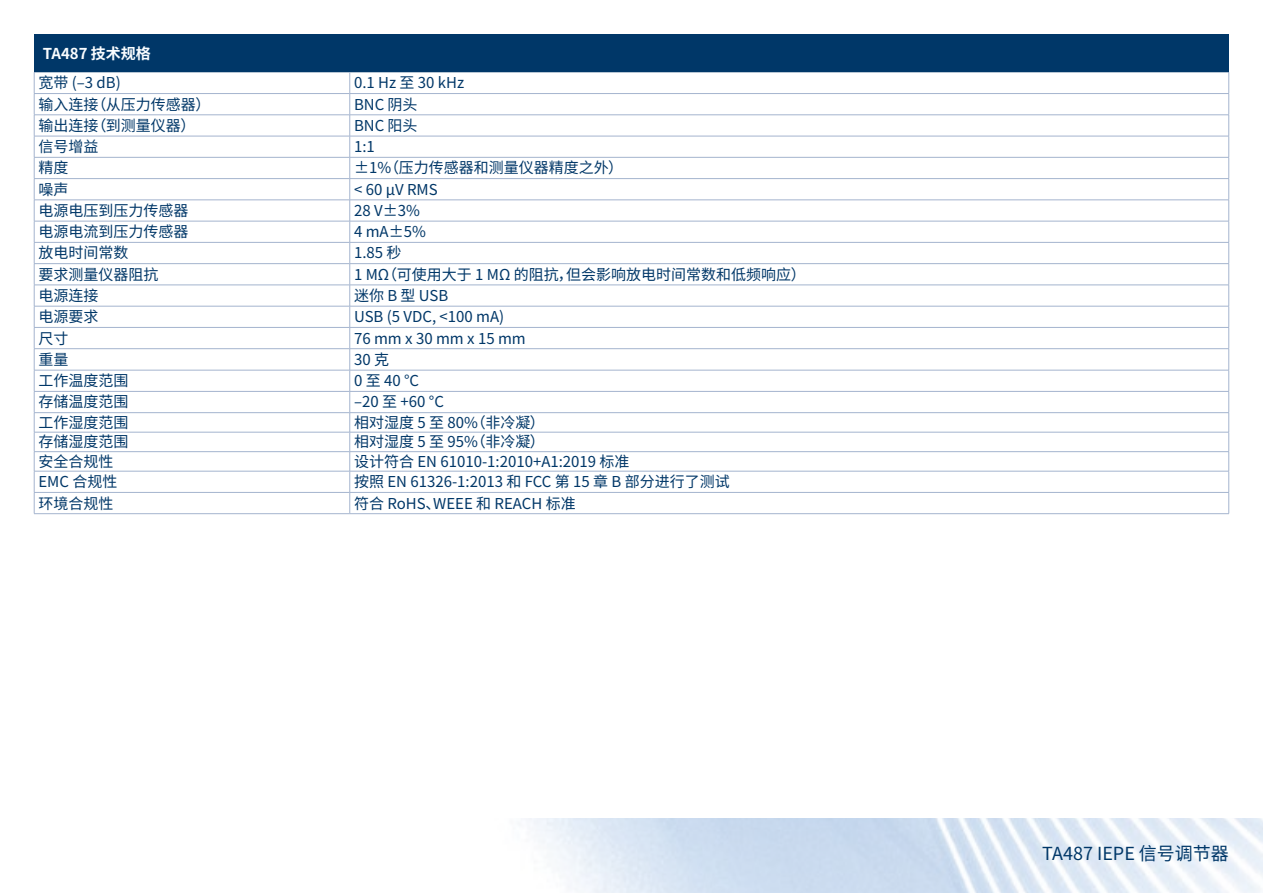
<style>
.page{position:relative;width:1263px;height:893px;background:#fff}
.page>*{position:absolute;margin:0;border:0;box-sizing:border-box;transform-origin:0 0}
.t1{font:18px "Noto Sans CJ Ksc";color:#003768}
.t2{font:15px "Noto Sans CJ Ksc";color:#003768}
.t3{font:700 15px "Noto Sans CJ Ksc";color:#fafdff}
</style>
<div class="page">
<img style="left:528px;top:819px;width:735px;height:74px">
<div style="left:34px;top:34px;width:1195px;height:38px;background:#003768"></div>
<svg style="left:35px;top:72px;width:1193px;height:441px"></svg>
<hr style="left:34px;top:327px;width:316px;height:1px;background:#a4b4ce">
<hr style="left:34px;top:348px;width:316px;height:1px;background:#a4b4ce">
<hr style="left:34px;top:370px;width:316px;height:1px;background:#a4b4ce">
<hr style="left:34px;top:391px;width:316px;height:1px;background:#a4b4ce">
<hr style="left:34px;top:412px;width:316px;height:1px;background:#a4b4ce">
<hr style="left:34px;top:432px;width:316px;height:1px;background:#a4b4ce">
<hr style="left:34px;top:451px;width:316px;height:1px;background:#a4b4ce">
<hr style="left:34px;top:471px;width:316px;height:1px;background:#a4b4ce">
<hr style="left:34px;top:492px;width:316px;height:1px;background:#a4b4ce">
<hr style="left:34px;top:513px;width:316px;height:1px;background:#a4b4ce">
<hr style="left:350px;top:327px;width:879px;height:1px;background:#a4b4ce">
<hr style="left:350px;top:348px;width:879px;height:1px;background:#a4b4ce">
<hr style="left:350px;top:370px;width:879px;height:1px;background:#a4b4ce">
<hr style="left:350px;top:391px;width:879px;height:1px;background:#a4b4ce">
<hr style="left:350px;top:412px;width:879px;height:1px;background:#a4b4ce">
<hr style="left:350px;top:432px;width:879px;height:1px;background:#a4b4ce">
<hr style="left:350px;top:451px;width:879px;height:1px;background:#a4b4ce">
<hr style="left:350px;top:471px;width:879px;height:1px;background:#a4b4ce">
<hr style="left:350px;top:492px;width:879px;height:1px;background:#a4b4ce">
<hr style="left:350px;top:513px;width:879px;height:1px;background:#a4b4ce">
<hr style="left:350px;top:306px;width:879px;height:1px;background:#a4b4ce">
<hr style="left:34px;top:306px;width:316px;height:1px;background:#a4b4ce">
<hr style="left:34px;top:285px;width:316px;height:1px;background:#a4b4ce">
<hr style="left:350px;top:285px;width:879px;height:1px;background:#a4b4ce">
<hr style="left:34px;top:93px;width:316px;height:1px;background:#a4b4ce">
<hr style="left:350px;top:93px;width:879px;height:1px;background:#a4b4ce">
<hr style="left:34px;top:115px;width:316px;height:1px;background:#a4b4ce">
<hr style="left:350px;top:115px;width:879px;height:1px;background:#a4b4ce">
<hr style="left:34px;top:136px;width:316px;height:1px;background:#a4b4ce">
<hr style="left:350px;top:136px;width:879px;height:1px;background:#a4b4ce">
<hr style="left:34px;top:157px;width:316px;height:1px;background:#a4b4ce">
<hr style="left:350px;top:157px;width:879px;height:1px;background:#a4b4ce">
<hr style="left:34px;top:178px;width:316px;height:1px;background:#a4b4ce">
<hr style="left:350px;top:178px;width:879px;height:1px;background:#a4b4ce">
<hr style="left:34px;top:200px;width:316px;height:1px;background:#a4b4ce">
<hr style="left:350px;top:200px;width:879px;height:1px;background:#a4b4ce">
<hr style="left:34px;top:221px;width:316px;height:1px;background:#a4b4ce">
<hr style="left:350px;top:221px;width:879px;height:1px;background:#a4b4ce">
<hr style="left:34px;top:242px;width:316px;height:1px;background:#a4b4ce">
<svg style="left:34px;top:72px;width:1px;height:441px"></svg>
<hr style="left:350px;top:242px;width:879px;height:1px;background:#a4b4ce">
<svg style="left:349px;top:72px;width:1px;height:441px"></svg>
<hr style="left:34px;top:263px;width:316px;height:1px;background:#a4b4ce">
<hr style="left:350px;top:263px;width:879px;height:1px;background:#a4b4ce">
<svg style="left:1228px;top:72px;width:1px;height:441px"></svg>
<p class="t3" style="left:43px;top:45px;width:110px">TA487 技术规格</p>
<p class="t2" style="left:38px;top:74px;width:84px">宽带 (–3 dB)</p>
<p class="t2" style="left:354px;top:74px;width:112px">0.1 Hz 至 30 kHz</p>
<p class="t2" style="left:38px;top:96px;width:173px">输入连接（从压力传感器）</p>
<p class="t2" style="left:354px;top:96px;width:65px">BNC 阴头</p>
<p class="t2" style="left:38px;top:117px;width:158px">输出连接（到测量仪器）</p>
<p class="t2" style="left:354px;top:117px;width:65px">BNC 阳头</p>
<p class="t2" style="left:38px;top:138px;width:61px">信号增益</p>
<p class="t2" style="left:354px;top:138px;width:22px">1:1</p>
<p class="t2" style="left:38px;top:159px;width:31px">精度</p>
<p class="t2" style="left:354px;top:159px;width:271px">±1%（压力传感器和测量仪器精度之外）</p>
<p class="t2" style="left:38px;top:181px;width:31px">噪声</p>
<p class="t2" style="left:354px;top:181px;width:85px">&lt; 60 μV RMS</p>
<p class="t2" style="left:38px;top:202px;width:151px">电源电压到压力传感器</p>
<p class="t2" style="left:354px;top:202px;width:67px">28 V±3%</p>
<p class="t2" style="left:38px;top:223px;width:151px">电源电流到压力传感器</p>
<p class="t2" style="left:354px;top:223px;width:73px">4 mA±5%</p>
<p class="t2" style="left:38px;top:245px;width:91px">放电时间常数</p>
<p class="t2" style="left:354px;top:245px;width:49px">1.85 秒</p>
<p class="t2" style="left:38px;top:266px;width:121px">要求测量仪器阻抗</p>
<p class="t2" style="left:354px;top:266px;width:453px">1 MΩ（可使用大于 1 MΩ 的阻抗，但会影响放电时间常数和低频响应）</p>
<p class="t2" style="left:38px;top:287px;width:61px">电源连接</p>
<p class="t2" style="left:354px;top:287px;width:96px">迷你 B 型 USB</p>
<p class="t2" style="left:38px;top:308px;width:61px">电源要求</p>
<p class="t2" style="left:354px;top:308px;width:152px">USB (5 VDC, &lt;100 mA)</p>
<p class="t2" style="left:38px;top:330px;width:31px">尺寸</p>
<p class="t2" style="left:354px;top:330px;width:173px">76 mm x 30 mm x 15 mm</p>
<p class="t2" style="left:38px;top:351px;width:31px">重量</p>
<p class="t2" style="left:354px;top:351px;width:37px">30 克</p>
<p class="t2" style="left:38px;top:372px;width:91px">工作温度范围</p>
<p class="t2" style="left:354px;top:372px;width:67px">0 至 40 °C</p>
<p class="t2" style="left:38px;top:394px;width:91px">存储温度范围</p>
<p class="t2" style="left:354px;top:394px;width:91px">–20 至 +60 °C</p>
<p class="t2" style="left:38px;top:414px;width:91px">工作湿度范围</p>
<p class="t2" style="left:354px;top:414px;width:192px">相对湿度 5 至 80%（非冷凝）</p>
<p class="t2" style="left:38px;top:433px;width:91px">存储湿度范围</p>
<p class="t2" style="left:354px;top:433px;width:192px">相对湿度 5 至 95%（非冷凝）</p>
<p class="t2" style="left:38px;top:453px;width:76px">安全合规性</p>
<p class="t2" style="left:354px;top:453px;width:277px">设计符合 EN 61010-1:2010+A1:2019 标准</p>
<p class="t2" style="left:38px;top:473px;width:80px">EMC 合规性</p>
<p class="t2" style="left:354px;top:473px;width:377px">按照 EN 61326-1:2013 和 FCC 第 15 章 B 部分进行了测试</p>
<p class="t2" style="left:38px;top:495px;width:76px">环境合规性</p>
<p class="t2" style="left:354px;top:495px;width:223px">符合 RoHS、WEEE 和 REACH 标准</p>
<p class="t1" style="left:1042px;top:844px;width:188px">TA487 IEPE 信号调节器</p>
</div>
